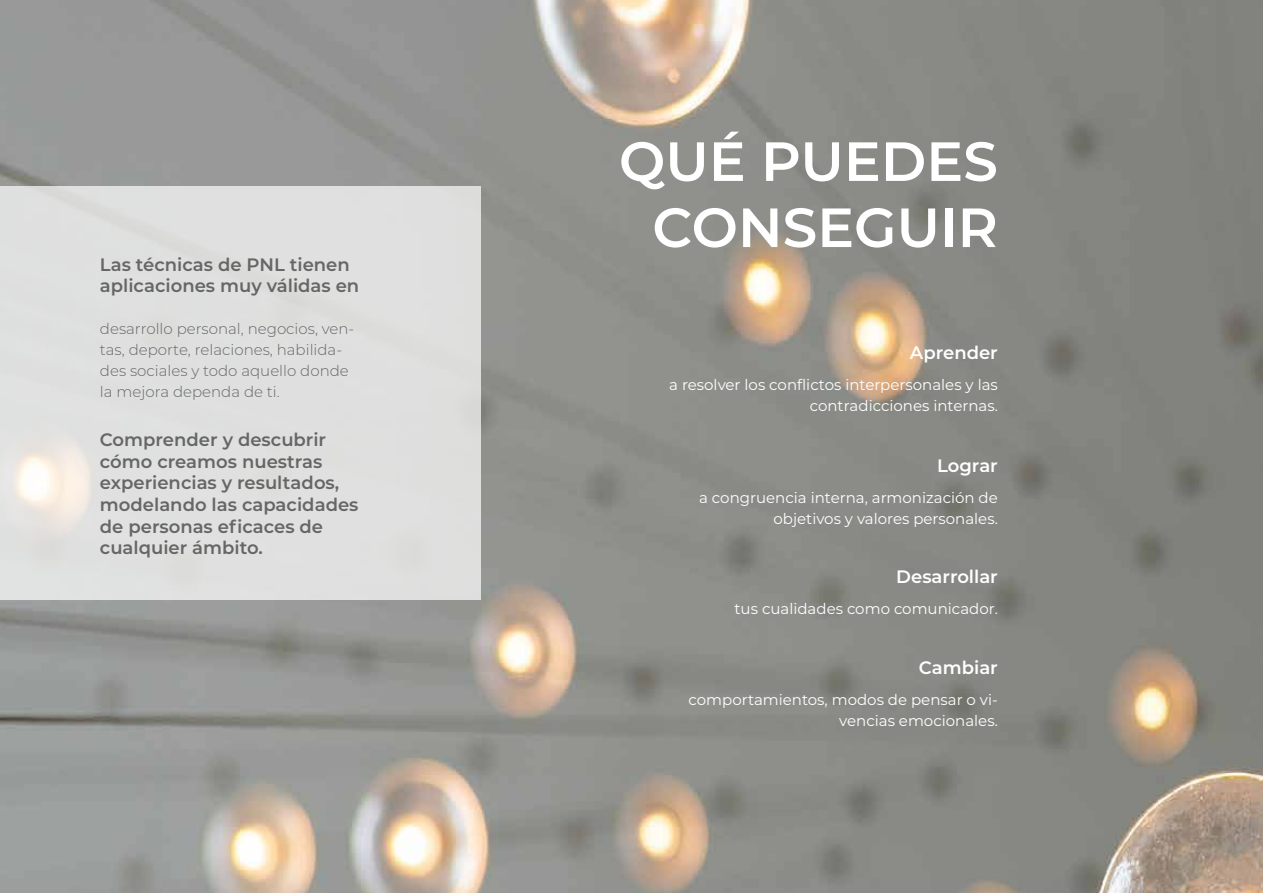
<style>
.page{position:relative;width:1263px;height:893px;background:#fff}
.page>*{position:absolute;margin:0;border:0;box-sizing:border-box;transform-origin:0 0}
.t1{font:600 55.05px/66.2px "Montserrat";color:#fff;text-align:right}
.t2{font:600 18px/21.6px "Montserrat";color:#666}
.t3{font:600 18px "Montserrat";color:#fff}
.t4{font:15px/21px "Montserrat";color:#fff;text-align:right}
.t5{font:300 15px/21px "Montserrat";color:#666}
</style>
<div class="page">
<img style="left:0;top:0;width:1263px;height:893px">
<div style="left:0;top:187px;width:480px;height:413px;background:#dfe0df"></div>
<p class="t2" style="left:100px;top:253px;width:261px">Las técnicas de PNL tienen aplicaciones muy válidas en</p>
<p class="t5" style="left:100px;top:317px;width:256px">desarrollo personal, negocios, ven&shy;tas, deporte, relaciones, habilida&shy;des sociales y todo aquello donde la mejora dependa de ti.</p>
<p class="t2" style="left:100px;top:428px;width:260px">Comprender y descubrir cómo creamos nuestras experiencias y resultados, modelando las capacidades de personas eficaces de cualquier ámbito.</p>
<h1 class="t1" style="left:619px;top:126px;width:380px">QUÉ PUEDES<br>CONSEGUIR</h1>
<p class="t3" style="left:910px;top:340px;width:89px">Aprender</p>
<p class="t4" style="left:669px;top:374px;width:330px">a resolver los conflictos interpersonales y las contradicciones internas.</p>
<p class="t3" style="left:937px;top:453px;width:62px">Lograr</p>
<p class="t4" style="left:699px;top:487px;width:300px">a congruencia interna, armonización de objetivos y valores personales.</p>
<p class="t3" style="left:896px;top:564px;width:103px">Desarrollar</p>
<p class="t4" style="left:734px;top:598px;width:265px">tus cualidades como comunicador.</p>
<p class="t3" style="left:919px;top:655px;width:80px">Cambiar</p>
<p class="t4" style="left:688px;top:689px;width:311px">comportamientos, modos de pensar o vi&shy;vencias emocionales.</p>
</div>
